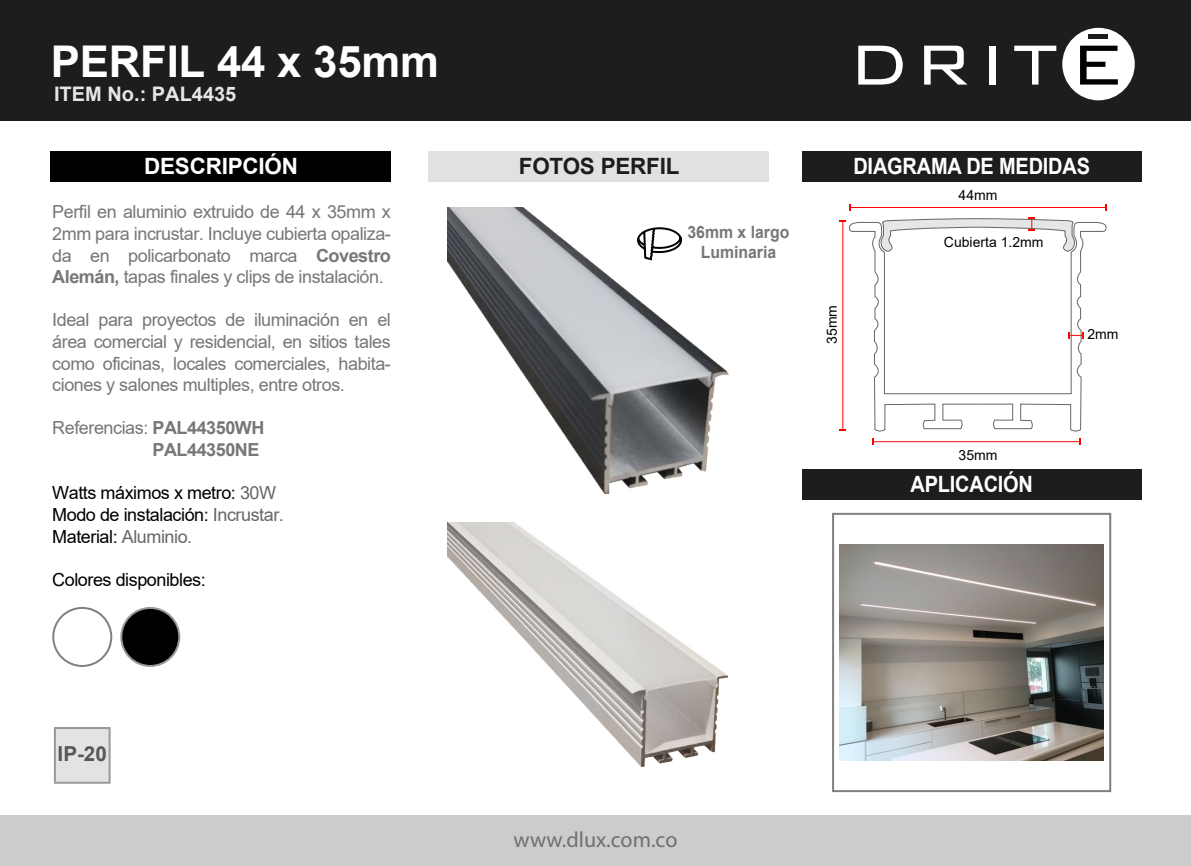
<style>
.page{position:relative;width:1191px;height:866px;background:#fff}
.page>*{position:absolute;margin:0;border:0;box-sizing:border-box;transform-origin:0 0}
.t1{font:700 43.8px "Arial";letter-spacing:-.005em;color:#fff}
.t2{font:700 22.4px "Arial";letter-spacing:-.01em;color:#fff}
.t3{font:700 22.4px "Arial";letter-spacing:-.01em;color:#fff;scale:.89 1}
.t4{font:700 22.4px "Arial";letter-spacing:-.01em;color:#1d1d1b}
.t5{font:22px "Myriad Pro";color:#71706e}
.t6{font:700 20.6px "Arial";color:#575756}
.t7{font:700 20px "Arial";color:#e6e6e6}
.t8{font:18px/21.6px "Arial";letter-spacing:-.025em;color:#777;text-align:justify}
.t9{font:18px/21.6px "Arial";letter-spacing:-.025em;color:#000}
.t10{font:700 18px/21.6px "Arial";letter-spacing:-.025em;color:#777;text-align:right}
.t11{font:700 17px/20.4px "Arial";color:#767777;text-align:center;scale:.93 1}
.t12{font:14px "Arial";color:#000}
.s1{font-weight:700}
.s2{font-weight:400}
.s3{color:#666}
</style>
<div class="page">
<div style="left:0;top:0;width:1190px;height:120px;background:#1d1d1b"></div>
<div style="left:0;top:814px;width:1191px;height:51px;background:#ccc"></div>
<div style="left:1062px;top:28px;width:72px;height:72px;background:#fff;border-radius:50%"></div>
<div style="left:1088px;top:34px;width:20px;height:5px;background:#1d1e1c"></div>
<svg style="left:858px;top:46px;width:44px;height:39px"></svg>
<svg style="left:924px;top:46px;width:43px;height:39px"></svg>
<div style="left:989px;top:46px;width:6px;height:39px;background:#fff"></div>
<svg style="left:1014px;top:46px;width:42px;height:39px"></svg>
<svg style="left:1080px;top:46px;width:37px;height:39px"></svg>
<div style="left:52px;top:606px;width:60px;height:60px;border:2px solid #808080;border-radius:50%"></div>
<div style="left:121px;top:607px;width:58px;height:58px;background:#000;border-radius:50%"></div>
<div style="left:120px;top:606px;width:60px;height:60px;border:2px solid #999;border-radius:50%"></div>
<div style="left:51px;top:151px;width:340px;height:30px;background:#000"></div>
<div style="left:429px;top:151px;width:340px;height:31px;background:#e1e1e1"></div>
<div style="left:801px;top:151px;width:340px;height:30px;background:#1d1d1b"></div>
<div style="left:801px;top:469px;width:340px;height:30px;background:#1d1d1b"></div>
<div style="left:832px;top:512px;width:279px;height:279px;border:2px solid #808080"></div>
<hr style="left:842px;top:221px;width:1px;height:209px;background:#f00">
<svg style="left:849px;top:222px;width:127px;height:293px"></svg>
<svg style="left:976px;top:222px;width:130px;height:429px"></svg>
<svg style="left:880px;top:217px;width:195px;height:35px"></svg>
<hr style="left:850px;top:207px;width:255px;height:1px;background:#f00">
<hr style="left:873px;top:441px;width:206px;height:1px;background:#f00">
<svg style="left:54px;top:727px;width:57px;height:56px;background:#dadad9"></svg>
<img style="left:839px;top:544px;width:264px;height:216px">
<img style="left:448px;top:207px;width:280px;height:286px">
<img style="left:448px;top:522px;width:280px;height:244px">
<h1 class="t1" style="left:51px;top:31px;width:389px">PERFIL 44 x 35mm</h1>
<p class="t7" style="left:54px;top:80px;width:184px">ITEM No.: PAL4435</p>
<p class="t2" style="left:144px;top:151px;width:155px">DESCRIPCIÓN</p>
<p class="t4" style="left:519px;top:150px;width:162px">FOTOS PERFIL</p>
<p class="t3" style="left:853px;top:150px;width:253px">DIAGRAMA DE MEDIDA</p>
<p class="t2" style="left:877px;top:148px;width:213px">CARACTERISTICAS</p>
<p class="t8" style="left:52px;top:201px;width:340px">Perfil en aluminio extruido de 44 x 35mm x 2mm para incrustar. Incluye cubierta opaliza&shy;da en policarbonato marca <span class="s1">Covestro Alemán,</span> tapas finales y clips de instalación.</p>
<p class="t8" style="left:52px;top:309px;width:340px">Ideal para proyectos de iluminación en el área comercial y residencial, en sitios tales como oficinas, locales comerciales, habita&shy;ciones y salones multiples, entre otros.</p>
<p class="t10" style="left:52px;top:417px;width:214px"><span class="s2">Referencias:</span> PAL44350WH<br>PAL44350NE</p>
<p class="t9" style="left:52px;top:482px;width:233px">Watts máximos x metro: <span class="s3">30W<br></span>Modo de instalación: <span class="s3">Incrustar.<br></span>Material: <span class="s3">Aluminio.</span></p>
<p class="t9" style="left:52px;top:568px;width:155px">Colores disponibles:</p>
<p class="t6" style="left:58px;top:739px;width:51px">IP-20</p>
<p class="t11" style="left:687px;top:221px;width:111px">36mm x largo<br>Luminaria</p>
<p class="t12" style="left:822px;top:344px;width:40px;rotate:-90deg">35mm</p>
<p class="t12" style="left:958px;top:185px;width:40px">44mm</p>
<p class="t12" style="left:944px;top:232px;width:101px">Cubierta 1.2mm</p>
<p class="t12" style="left:1087px;top:325px;width:33px">2mm</p>
<p class="t12" style="left:958px;top:445px;width:40px">35mm</p>
<p class="t3" style="left:910px;top:468px;width:139px">APLICACIÓN</p>
<p class="t2" style="left:877px;top:466px;width:213px">CARACTERISTICAS</p>
<p class="t5" style="left:513px;top:826px;width:165px">www.dlux.com.co</p>
</div>
